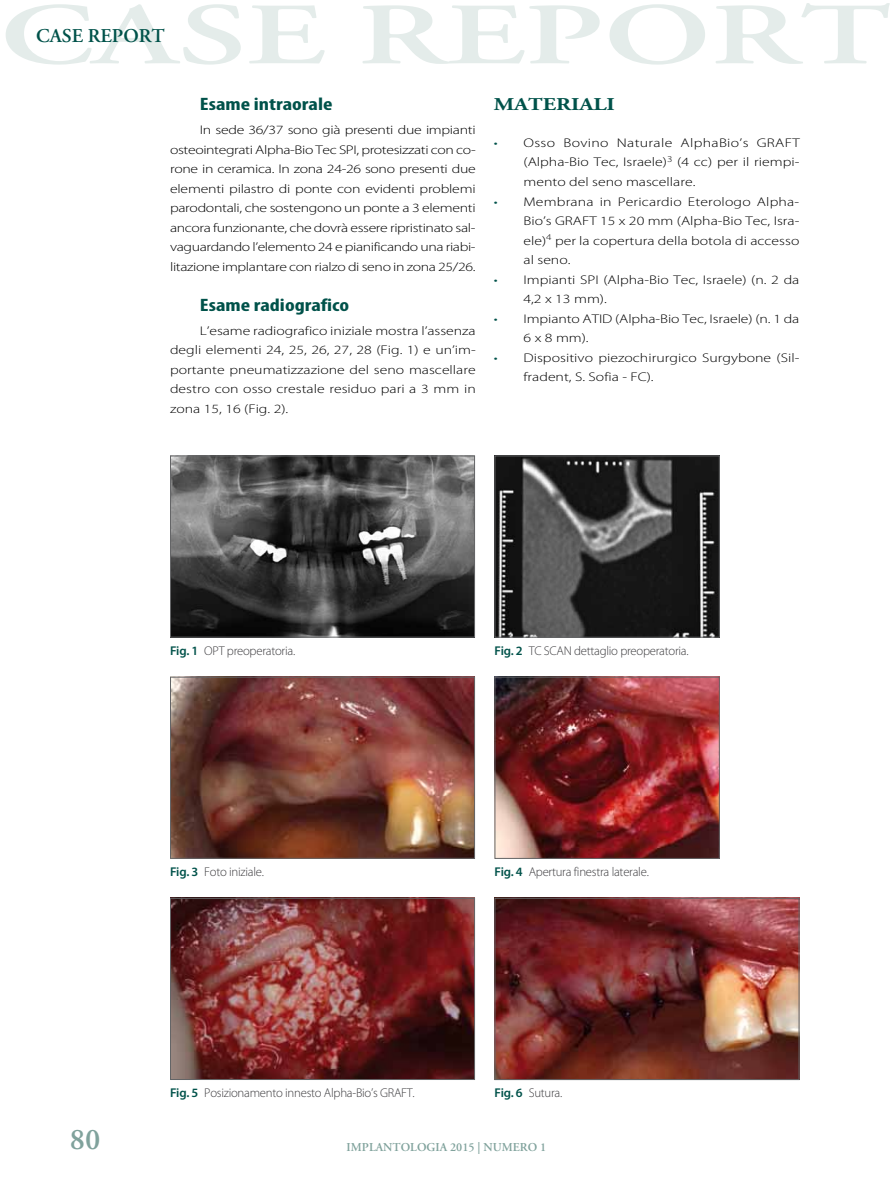
<style>
.page{position:relative;width:893px;height:1191px;background:#fff}
.page>*{position:absolute;margin:0;border:0;box-sizing:border-box;transform-origin:0 0}
.t1{font:600 87.15px "Adobe Garamond Pro";color:#e4ecea;scale:1.55 1}
.t2{font:600 30px "Adobe Garamond Pro";color:#80a29c}
.t3{font:600 19.5px "Adobe Garamond Pro";color:#00524a}
.t4{font:700 condensed 18px "Myriad Pro";color:#00524a;scale:1.25 1}
.t5{font:700 18px "Adobe Garamond Pro";color:#00524a;scale:1.25 1}
.t6{font:300 12.75px "Myriad Pro";letter-spacing:-.02em;color:#3e3d40}
.t7{font:300 12.6px/19.5px "Myriad Pro";color:#000;text-align:justify;scale:1.25 1}
.t8{font:600 12px "Adobe Garamond Pro";color:#80a29c}
.s1{color:#00524a}
.s2{font-weight:600;color:#00524a}
</style>
<div class="page">
<img style="left:172px;top:457px;width:301px;height:178px">
<div style="left:170px;top:455px;width:305px;height:182px;border:1px solid #646567"></div>
<img style="left:497px;top:457px;width:221px;height:178px">
<div style="left:495px;top:455px;width:225px;height:182px;border:1px solid #646567"></div>
<img style="left:172px;top:678px;width:301px;height:178px">
<div style="left:170px;top:676px;width:305px;height:182px;border:1px solid #646567"></div>
<img style="left:497px;top:678px;width:221px;height:178px">
<div style="left:495px;top:676px;width:225px;height:182px;border:1px solid #646567"></div>
<img style="left:172px;top:900px;width:301px;height:178px">
<div style="left:170px;top:898px;width:305px;height:182px;border:1px solid #646567"></div>
<img style="left:497px;top:900px;width:300px;height:178px">
<div style="left:495px;top:898px;width:304px;height:182px;border:1px solid #646567"></div>
<h1 class="t1" style="left:0;top:-15px;width:577px">CASE REPORT</h1>
<h3 class="t3" style="left:36px;top:25px;width:130px">CASE REPORT</h3>
<h3 class="t4" style="left:200px;top:93px;width:108px">Esame intraorale</h3>
<p class="t7" style="left:170px;top:120px;width:246px;text-indent:30px">In sede 36/37 sono già presenti due impianti osteointegrati Alpha-Bio Tec SPI, protesizzati con co&shy;rone in ceramica. In zona 24-26 sono presenti due elementi pilastro di ponte con evidenti problemi parodontali, che sostengono un ponte a 3 elementi ancora funzionante, che dovrà essere ripristinato sal&shy;vaguardando l’elemento 24 e pianificando una riabi&shy;litazione implantare con rialzo di seno in zona 25/26.</p>
<h3 class="t4" style="left:200px;top:294px;width:121px">Esame radiografico</h3>
<p class="t7" style="left:170px;top:321px;width:246px;text-indent:30px">L’esame radiografico iniziale mostra l’assenza degli elementi 24, 25, 26, 27, 28 (Fig. 1) e un’im&shy;portante pneumatizzazione del seno mascellare destro con osso crestale residuo pari a 3 mm in zona 15, 16 (Fig. 2).</p>
<h3 class="t5" style="left:494px;top:94px;width:98px">MATERIALI</h3>
<p class="t7" style="left:523px;top:133px;width:222px;text-indent:-30px"><span class="s1">•</span> Osso Bovino Naturale AlphaBio’s GRAFT (Alpha-Bio Tec, Israele)<sup>3</sup> (4 cc) per il riempi&shy;mento del seno mascellare.</p>
<p class="t7" style="left:523px;top:191px;width:222px;text-indent:-30px"><span class="s1">•</span> Membrana in Pericardio Eterologo Alpha-Bio’s GRAFT 15 x 20 mm (Alpha-Bio Tec, Isra&shy;ele)<sup>4</sup> per la copertura della botola di accesso al seno.</p>
<p class="t7" style="left:523px;top:269px;width:222px;text-indent:-30px"><span class="s1">•</span> Impianti SPI (Alpha-Bio Tec, Israele) (n. 2 da<br>4,2 x 13 mm).</p>
<p class="t7" style="left:523px;top:308px;width:222px;text-indent:-30px"><span class="s1">•</span> Impianto ATID (Alpha-Bio Tec, Israele) (n. 1 da<br>6 x 8 mm).</p>
<p class="t7" style="left:523px;top:347px;width:222px;text-indent:-30px"><span class="s1">•</span> Dispositivo piezochirurgico Surgybone (Sil&shy;fradent, S. Sofia - FC).</p>
<p class="t6" style="left:170px;top:643px;width:127px"><span class="s2">Fig. 1</span> OPT preoperatoria.</p>
<p class="t6" style="left:495px;top:643px;width:196px"><span class="s2">Fig. 2</span> TC SCAN dettaglio preoperatoria.</p>
<p class="t6" style="left:170px;top:864px;width:95px"><span class="s2">Fig. 3</span> Foto iniziale.</p>
<p class="t6" style="left:495px;top:864px;width:156px"><span class="s2">Fig. 4</span> Apertura finestra laterale.</p>
<h2 class="t2" style="left:70px;top:1122px;width:32px">80</h2>
<p class="t6" style="left:170px;top:1085px;width:246px"><span class="s2">Fig. 5</span> Posizionamento innesto Alpha-Bio’s GRAFT.</p>
<p class="t6" style="left:495px;top:1085px;width:69px"><span class="s2">Fig. 6</span> Sutura.</p>
<p class="t8" style="left:347px;top:1140px;width:201px">IMPLANTOLOGIA 2015 | NUMERO 1</p>
</div>
